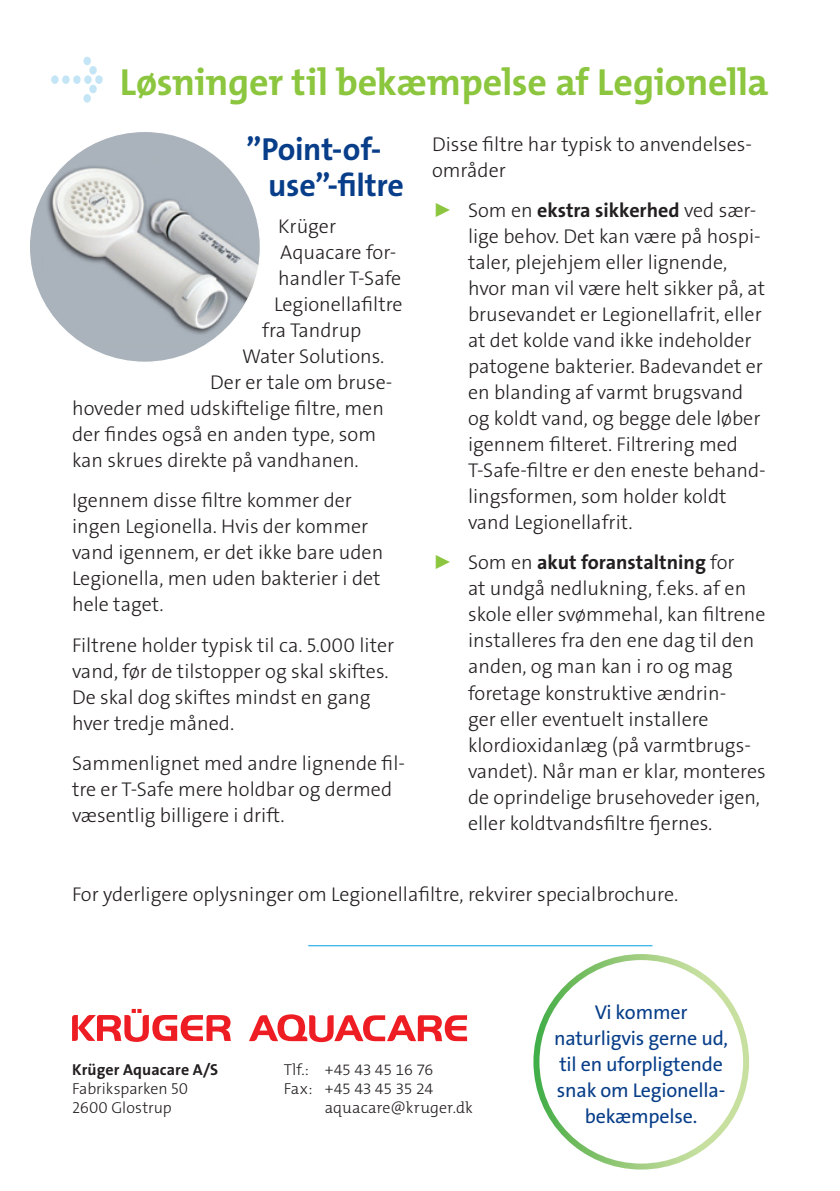
<style>
.page{position:relative;width:840px;height:1191px;background:#fff}
.page>*{position:absolute;margin:0;border:0;box-sizing:border-box;transform-origin:0 0}
.t1{font:38px "The Mix Veolia W7 Bld";letter-spacing:-.01em;color:#8bc63e}
.t2{font:32px/36px "The Sans Veolia W7 Bld";letter-spacing:-.01em;color:#083e89}
.t3{font:20px/26px "The Sans Veolia W3 Lig";color:#231f20}
.t4{font:20px/26px "The Sans Veolia W5 Pla";letter-spacing:-.01em;color:#083e89;text-align:center}
.t5{font:20px "The Sans Veolia W7 Bld";color:#231f20}
.t6{font:16px "The Mix Veolia W3 Lig";letter-spacing:-.025em;color:#231f20}
.t7{font:16px/19.2px "The Sans Veolia W3 Lig";color:#231f20}
.t8{font:16px "The Mix Veolia W3 Lig";color:#231f20}
.t9{font:16px "The Sans Veolia W7 Bld";letter-spacing:.005em;color:#231f20}
.s1{font-family:"The Sans Veolia W5 Pla";color:#8bc63e}
.s2{font-family:"The Sans Veolia W3 Lig"}
</style>
<div class="page">
<svg style="left:249px;top:1014px;width:218px;height:28px"></svg>
<svg style="left:72px;top:1009px;width:159px;height:33px"></svg>
<div style="left:29px;top:131px;width:231px;height:231px;background:#aab3bb;border-radius:50%"></div>
<img style="left:41px;top:156px;width:218px;height:190px">
<div style="left:533px;top:954px;width:215px;height:215px;border:6px solid #fff;border-radius:50%"></div>
<svg style="left:51px;top:57px;width:52px;height:46px"></svg>
<hr style="left:308px;top:945px;width:344px;height:1px;background:#00a0df">
<h1 class="t1" style="left:120px;top:57px;width:650px">Løsninger til bekæmpelse af Legionella</h1>
<h2 class="t2" style="left:268px;top:131px;width:137px;text-indent:-22px">”Point-of&shy;use”-filtre</h2>
<p class="t3" style="left:278px;top:213px;width:59px">Krüger</p>
<p class="t3" style="left:280px;top:239px;width:117px">Aquacare for-</p>
<p class="t3" style="left:278px;top:265px;width:124px">handler T-Safe</p>
<p class="t3" style="left:274px;top:291px;width:130px">Legionellafiltre</p>
<p class="t3" style="left:262px;top:317px;width:101px">fra Tandrup</p>
<p class="t3" style="left:242px;top:343px;width:143px">Water Solutions.</p>
<p class="t3" style="left:210px;top:369px;width:183px">Der er tale om bruse-</p>
<p class="t3" style="left:72px;top:395px;width:313px">hoveder med udskiftelige filtre, men</p>
<p class="t3" style="left:72px;top:421px;width:305px">der findes også en anden type, som</p>
<p class="t3" style="left:72px;top:447px;width:288px">kan skrues direkte på vandhanen.</p>
<p class="t3" style="left:72px;top:488px;width:312px">Igennem disse filtre kommer der ingen Legionella. Hvis der kommer vand igennem, er det ikke bare uden<br>Legionella, men uden bakterier i det hele taget.</p>
<p class="t3" style="left:72px;top:632px;width:323px">Filtrene holder typisk til ca. 5.000 liter vand, før de tilstopper og skal skiftes.<br>De skal dog skiftes mindst en gang hver tredje måned.</p>
<p class="t3" style="left:72px;top:750px;width:334px">Sammenlignet med andre lignende fil&shy;tre er T-Safe mere holdbar og dermed væsentlig billigere i drift.</p>
<p class="t3" style="left:432px;top:131px;width:321px">Disse filtre har typisk to anvendelses&shy;områder</p>
<p class="t5" style="left:432px;top:197px;width:326px"><span class="s1">⊲</span> <span class="s2">Som en</span> ekstra sikkerhed <span class="s2">ved sær-</span></p>
<p class="t3" style="left:468px;top:223px;width:299px">lige behov. Det kan være på hospi&shy;taler, plejehjem eller lignende, hvor man vil være helt sikker på, at brusevandet er Legionellafrit, eller at det kolde vand ikke indeholder patogene bakterier. Badevandet er en blanding af varmt brugsvand og koldt vand, og begge dele løber igennem filteret. Filtrering med T-Safe-filtre er den eneste behand&shy;lingsformen, som holder koldt vand Legionellafrit.</p>
<p class="t5" style="left:432px;top:549px;width:304px"><span class="s1">⊲</span> <span class="s2">Som en</span> akut foranstaltning <span class="s2">for</span></p>
<p class="t3" style="left:468px;top:576px;width:299px">at undgå nedlukning, f.eks. af en skole eller svømmehal, kan filtrene installeres fra den ene dag til den anden, og man kan i ro og mag foretage konstruktive ændrin-<br>ger eller eventuelt installere klordioxidanlæg (på varmtbrugs&shy;vandet). Når man er klar, monteres de oprindelige brusehoveder igen, eller koldtvandsfiltre fjernes.</p>
<p class="t3" style="left:72px;top:881px;width:607px">For yderligere oplysninger om Legionellafiltre, rekvirer specialbrochure.</p>
<p class="t9" style="left:72px;top:1059px;width:148px">Krüger Aquacare A/S</p>
<p class="t7" style="left:72px;top:1079px;width:117px">Fabriksparken 50<br>2600 Glostrup</p>
<p class="t6" style="left:283px;top:1059px;width:151px">Tlf.: +45 43 45 16 76</p>
<p class="t6" style="left:283px;top:1078px;width:151px">Fax: +45 43 45 35 24</p>
<p class="t8" style="left:324px;top:1097px;width:149px">aquacare@kruger.dk</p>
<p class="t4" style="left:553px;top:999px;width:175px">Vi kommer naturligvis gerne ud, til en uforpligtende snak om Legionella&shy;bekæmpelse.</p>
</div>
